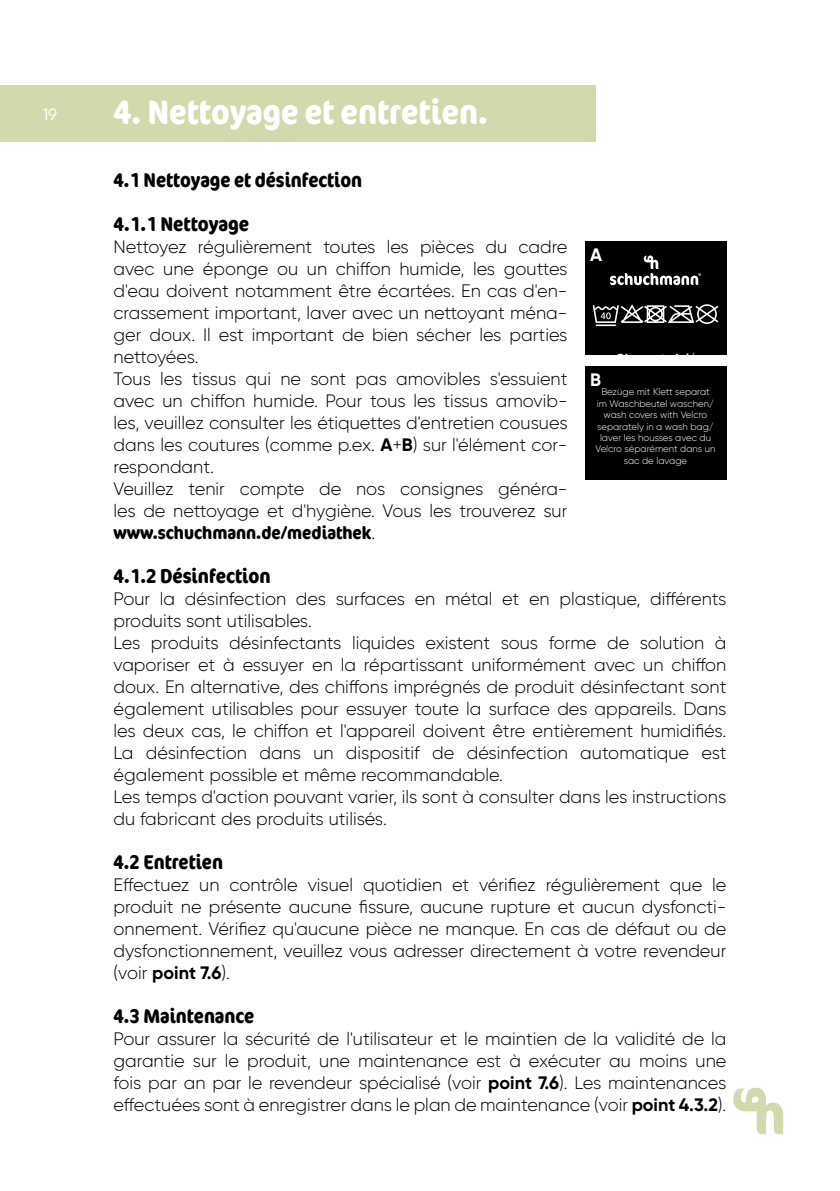
<style>
.page{position:relative;width:840px;height:1191px;background:#fff}
.page>*{position:absolute;margin:0;border:0;box-sizing:border-box;transform-origin:0 0}
.t1{font:700 condensed 34px "Cocon Offc Pro";color:#fff}
.t2{font:700 condensed 20px "Cocon Offc Pro";color:#000}
.t3{font:300 18px/22px "Gilroy";color:#000}
.t4{font:700 condensed 18px "Cocon Offc Pro";color:#000}
.t5{font:700 18px "Gilroy";color:#fff}
.t6{font:300 16px "Gilroy";color:#fff}
.t7{font:300 9.6px/11.4px "Gilroy";color:#fff;text-align:center}
.s1{font-weight:700}
.s2{font-family:"Gilroy";font-weight:300;font-stretch:normal}
</style>
<div class="page">
<div style="left:0;top:85px;width:595px;height:57px;background:#d0daad"></div>
<svg style="left:733px;top:1087px;width:49px;height:47px"></svg>
<div style="left:584px;top:241px;width:142px;height:113px;background:#000"></div>
<svg style="left:609px;top:255px;width:91px;height:30px"></svg>
<svg style="left:592px;top:304px;width:126px;height:22px"></svg>
<div style="left:584px;top:366px;width:142px;height:113px;background:#000"></div>
<p class="t6" style="left:43px;top:104px;width:15px">19</p>
<h1 class="t1" style="left:113px;top:88px;width:375px">4. Nettoyage et entretien.</h1>
<p class="t2" style="left:113px;top:165px;width:250px">4.1 Nettoyage et désinfection</p>
<p class="t2" style="left:113px;top:209px;width:137px">4.1.1 Nettoyage</p>
<p class="t3" style="left:113px;top:235px;width:455px">Nettoyez régulièrement toutes les pièces du cadre avec une éponge ou un chiffon humide, les gouttes d'eau doivent notamment être écartées. En cas d'en&shy;crassement important, laver avec un nettoyant ména&shy;ger doux. Il est important de bien sécher les parties nettoyées.<br>Tous les tissus qui ne sont pas amovibles s'essuient avec un chiffon humide. Pour tous les tissus amovib&shy;les, veuillez consulter les étiquettes d'entretien cousues dans les coutures (comme p.ex. <span class="s1">A</span>+<span class="s1">B</span>) sur l'élément cor&shy;respondant.<br>Veuillez tenir compte de nos consignes généra&shy;les de nettoyage et d'hygiène. Vous les trouverez sur</p>
<p class="t4" style="left:113px;top:519px;width:263px">www.schuchmann.de/mediathek<span class="s2">.</span></p>
<p class="t2" style="left:113px;top:561px;width:159px">4.1.2 Désinfection</p>
<p class="t3" style="left:113px;top:587px;width:614px">Pour la désinfection des surfaces en métal et en plastique, différents produits sont utilisables.<br>Les produits désinfectants liquides existent sous forme de solution à vaporiser et à essuyer en la répartissant uniformément avec un chiffon doux. En alternative, des chiffons imprégnés de produit désinfectant sont également utilisables pour essuyer toute la surface des appareils. Dans les deux cas, le chiffon et l'appareil doivent être entièrement humidifiés.<br>La désinfection dans un dispositif de désinfection automatique est également possible et même recommandable.<br>Les temps d'action pouvant varier, ils sont à consulter dans les instructions du fabricant des produits utilisés.</p>
<p class="t2" style="left:113px;top:847px;width:111px">4.2 Entretien</p>
<p class="t3" style="left:113px;top:873px;width:614px;text-align:justify">Effectuez un contrôle visuel quotidien et vérifiez régulièrement que le produit ne présente aucune fissure, aucune rupture et aucun dysfoncti&shy;onnement. Vérifiez qu'aucune pièce ne manque. En cas de défaut ou de dysfonctionnement, veuillez vous adresser directement à votre revendeur (voir <span class="s1">point 7.6</span>).</p>
<p class="t2" style="left:113px;top:1001px;width:142px">4.3 Maintenance</p>
<p class="t3" style="left:113px;top:1027px;width:614px;text-align:justify">Pour assurer la sécurité de l'utilisateur et le maintien de la validité de la garantie sur le produit, une maintenance est à exécuter au moins une fois par an par le revendeur spécialisé (voir <span class="s1">point 7.6</span>). Les maintenances effectuées sont à enregistrer dans le plan de maintenance (voir <span class="s1">point 4.3.2</span>).</p>
<p class="t5" style="left:590px;top:243px;width:14px">A</p>
<p class="t5" style="left:590px;top:368px;width:12px">B</p>
<p class="t7" style="left:595px;top:386px;width:121px">Bezüge mit Klett separat im Waschbeutel waschen/ wash covers with Velcro separately in a wash bag/ laver les housses avec du<br>Velcro séparément dans un sac de lavage</p>
</div>
